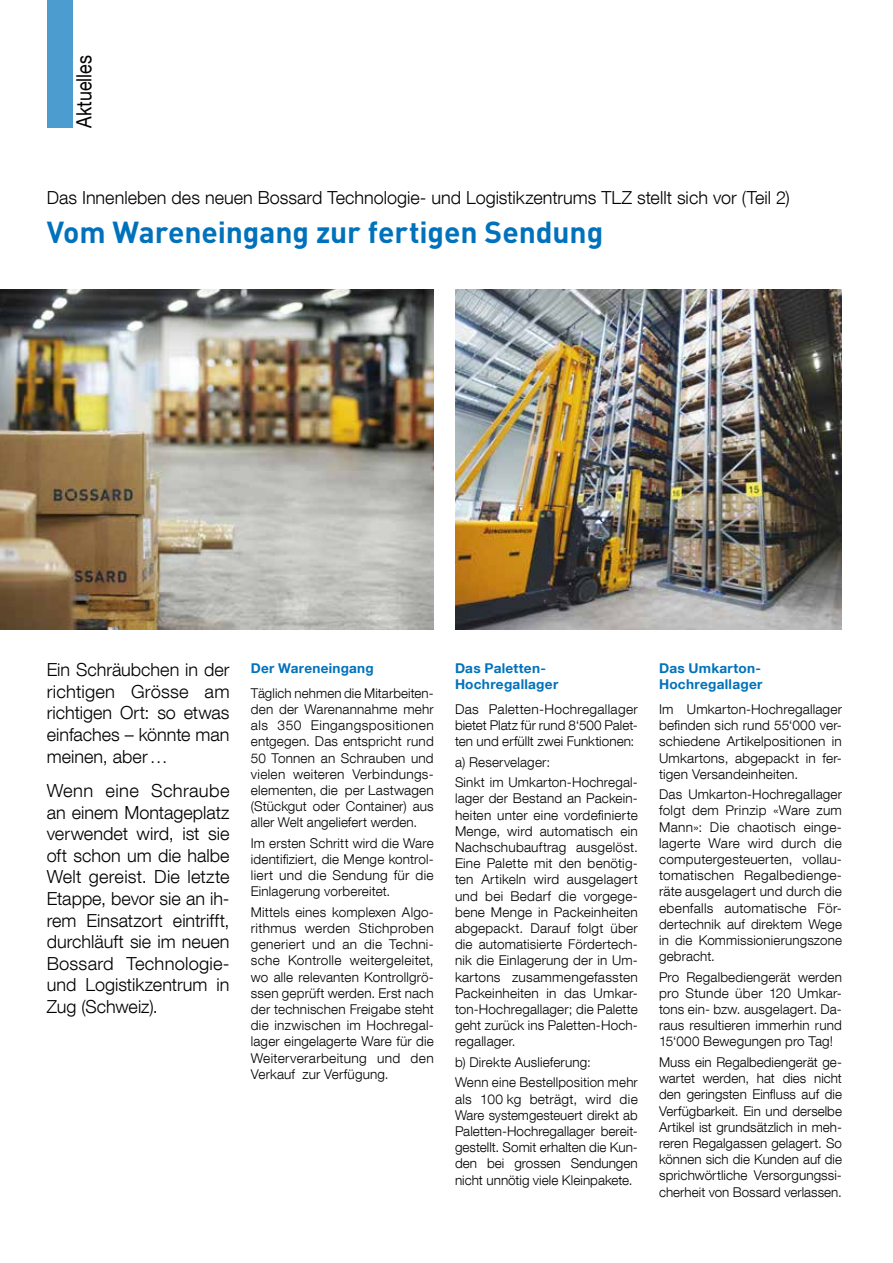
<style>
.page{position:relative;width:893px;height:1263px;background:#fff}
.page>*{position:absolute;margin:0;border:0;box-sizing:border-box;transform-origin:0 0}
.t1{font:700 30px "DINOT";letter-spacing:-.005em;color:#0072bb}
.t2{font:21px "Helvetica Neue LT Com";color:#000;scale:.85 1}
.t3{font:300 18px/21.6px "Helvetica Neue LT Com";color:#000;text-align:justify}
.t4{font:300 13.5px/16.2px "Helvetica Neue LT Com";letter-spacing:.01em;color:#000;text-align:justify}
.t5{font:700 13.5px/16.2px "Helvetica Neue LT Com";letter-spacing:.02em;color:#0072bb}
</style>
<div class="page">
<div style="left:47px;top:0;width:25px;height:128px;background:#4d9ccf"></div>
<img style="left:455px;top:289px;width:387px;height:340px">
<img style="left:0;top:289px;width:434px;height:340px">
<h2 class="t2" style="left:71px;top:128px;width:87px;rotate:-90deg">Aktuelles</h2>
<h3 class="t3" style="left:47px;top:187px;width:745px">Das Innenleben des neuen Bossard Technologie- und Logistikzentrums TLZ stellt sich vor (Teil 2)</h3>
<h1 class="t1" style="left:47px;top:211px;width:558px">Vom Wareneingang zur fertigen Sendung</h1>
<h3 class="t3" style="left:47px;top:659px;width:184px">Ein Schräubchen in der richtigen Grösse am richtigen Ort: so etwas einfaches – könnte man meinen, aber…</h3>
<p class="t3" style="left:47px;top:779px;width:184px">Wenn eine Schraube an einem Montageplatz verwendet wird, ist sie oft schon um die halbe Welt gereist. Die letzte Etappe, bevor sie an ih&shy;rem Einsatzort eintrifft, durchläuft sie im neuen Bossard Technologie&shy;und Logistikzentrum in Zug (Schweiz).</p>
<p class="t5" style="left:251px;top:660px;width:124px">Der Wareneingang</p>
<p class="t4" style="left:251px;top:684px;width:184px">Täglich nehmen die Mitarbeiten&shy;den der Warenannahme mehr als 350 Eingangspositionen entgegen. Das entspricht rund 50 Tonnen an Schrauben und vielen weiteren Verbindungs&shy;elementen, die per Lastwagen (Stückgut oder Container) aus aller Welt angeliefert werden.</p>
<p class="t4" style="left:251px;top:835px;width:184px">Im ersten Schritt wird die Ware identifiziert, die Menge kontrol&shy;liert und die Sendung für die Einlagerung vorbereitet.</p>
<p class="t4" style="left:251px;top:904px;width:184px">Mittels eines komplexen Algo&shy;rithmus werden Stichproben generiert und an die Techni&shy;sche Kontrolle weitergeleitet, wo alle relevanten Kontrollgrö&shy;ssen geprüft werden. Erst nach der technischen Freigabe steht die inzwischen im Hochregal&shy;lager eingelagerte Ware für die Weiterverarbeitung und den Verkauf zur Verfügung.</p>
<p class="t5" style="left:455px;top:660px;width:105px">Das Paletten-<br>Hochregallager</p>
<p class="t4" style="left:455px;top:701px;width:184px">Das Paletten-Hochregallager bietet Platz für rund 8‘500 Palet&shy;ten und erfüllt zwei Funktionen:</p>
<p class="t4" style="left:455px;top:751px;width:184px;line-height:20.4px">a) Reservelager:<br>Sinkt im Umkarton-Hochregal-</p>
<p class="t4" style="left:455px;top:790px;width:184px">lager der Bestand an Packein&shy;heiten unter eine vordefinierte Menge, wird automatisch ein Nachschubauftrag ausgelöst.<br>Eine Palette mit den benötig&shy;ten Artikeln wird ausgelagert und bei Bedarf die vorgege&shy;bene Menge in Packeinheiten abgepackt. Darauf folgt über die automatisierte Fördertech&shy;nik die Einlagerung der in Um&shy;kartons zusammengefassten Packeinheiten in das Umkar&shy;ton-Hochregallager; die Palette geht zurück ins Paletten-Hoch&shy;regallager.</p>
<p class="t4" style="left:455px;top:1052px;width:184px;line-height:20.4px">b) Direkte Auslieferung:<br>Wenn eine Bestellposition mehr</p>
<p class="t4" style="left:455px;top:1090px;width:184px">als 100 kg beträgt, wird die Ware systemgesteuert direkt ab Paletten-Hochregallager bereit&shy;gestellt. Somit erhalten die Kun&shy;den bei grossen Sendungen nicht unnötig viele Kleinpakete.</p>
<p class="t5" style="left:659px;top:660px;width:105px">Das Umkarton-<br>Hochregallager</p>
<p class="t4" style="left:659px;top:701px;width:184px">Im Umkarton-Hochregallager befinden sich rund 55‘000 ver&shy;schiedene Artikelpositionen in Umkartons, abgepackt in fer&shy;tigen Versandeinheiten.</p>
<p class="t4" style="left:659px;top:786px;width:184px">Das Umkarton-Hochregallager folgt dem Prinzip «Ware zum Mann»: Die chaotisch einge&shy;lagerte Ware wird durch die computergesteuerten, vollau&shy;tomatischen Regalbedienge&shy;räte ausgelagert und durch die ebenfalls automatische För&shy;dertechnik auf direktem Wege in die Kommissionierungszone gebracht.</p>
<p class="t4" style="left:659px;top:968px;width:184px">Pro Regalbediengerät werden pro Stunde über 120 Umkar&shy;tons ein- bzw. ausgelagert. Da&shy;raus resultieren immerhin rund 15‘000 Bewegungen pro Tag!</p>
<p class="t4" style="left:659px;top:1054px;width:184px">Muss ein Regalbediengerät ge&shy;wartet werden, hat dies nicht den geringsten Einfluss auf die Verfügbarkeit. Ein und derselbe Artikel ist grundsätzlich in meh&shy;reren Regalgassen gelagert. So können sich die Kunden auf die sprichwörtliche Versorgungssi&shy;cherheit von Bossard verlassen.</p>
</div>
